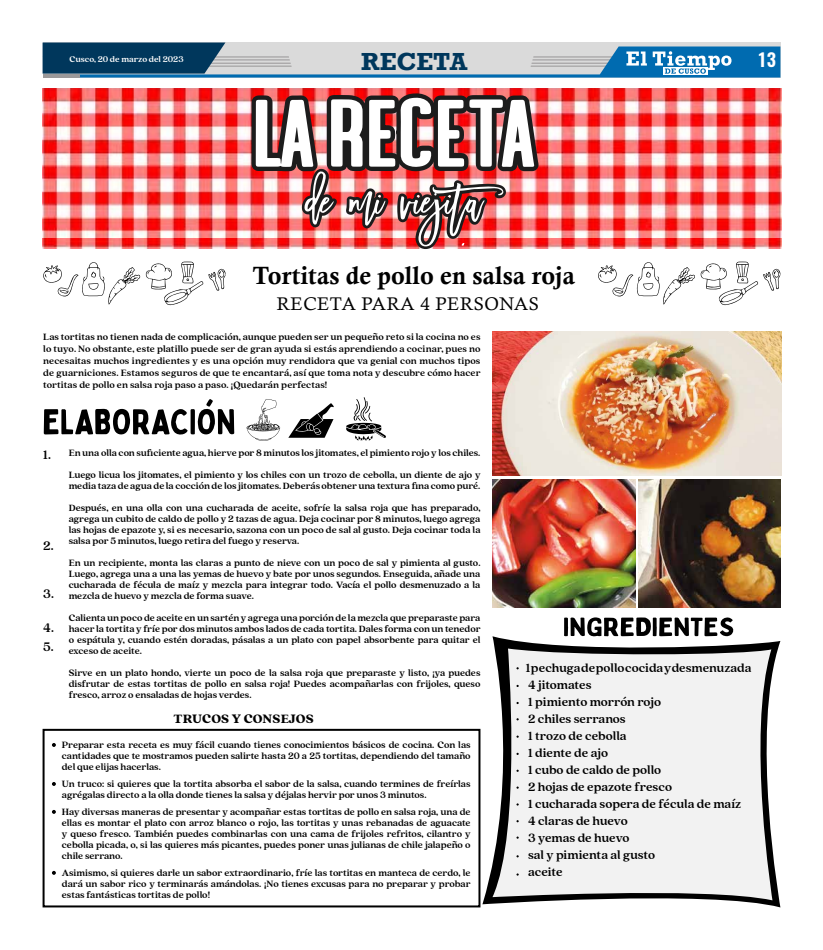
<style>
.page{position:relative;width:823px;height:950px;background:#fff}
.page>*{position:absolute;margin:0;border:0;box-sizing:border-box;transform-origin:0 0}
.t1{font:700 25.3px "Rockwell";color:#00375c}
.t2{font:25px "Calis MT Bol";color:#000}
.t3{font:18.3px "Calisto";letter-spacing:.03em;color:#000}
.t4{font:600 18px "Oswald";color:#fff}
.t5{font:900 13.3px "Quincy CF";letter-spacing:.01em;color:#000}
.t6{font:700 13.3px/19.4px "Quincy CF";color:#000}
.t7{font:700 13px/17px "Quincy CF";letter-spacing:-.005em;color:#000}
.t8{font:700 10px/11px "Quincy CF";color:#000;text-align:justify}
.t9{font:700 9px "Quincy CF";color:#fff}
</style>
<div class="page">
<svg style="left:43px;top:43px;width:737px;height:35px;background:#7499b2"></svg>
<img style="left:43px;top:88px;width:737px;height:160px">
<svg style="left:44px;top:399px;width:190px;height:36px"></svg>
<svg style="left:598px;top:262px;width:96px;height:43px"></svg>
<svg style="left:700px;top:262px;width:80px;height:43px"></svg>
<svg style="left:43px;top:262px;width:97px;height:43px"></svg>
<svg style="left:146px;top:262px;width:80px;height:43px"></svg>
<svg style="left:510px;top:636px;width:270px;height:271px"></svg>
<svg style="left:510px;top:648px;width:262px;height:252px;fill:#f2f2f2"></svg>
<svg style="left:564px;top:617px;width:169px;height:19px"></svg>
<svg style="left:52px;top:743px;width:4px;height:4px"></svg>
<svg style="left:52px;top:782px;width:4px;height:4px"></svg>
<svg style="left:52px;top:810px;width:4px;height:4px"></svg>
<svg style="left:52px;top:871px;width:4px;height:3px"></svg>
<div style="left:43px;top:729px;width:437px;height:178px;border:2px solid #000"></div>
<svg style="left:246px;top:728px;width:51px;height:180px"></svg>
<svg style="left:322px;top:42px;width:49px;height:29px"></svg>
<svg style="left:297px;top:71px;width:213px;height:837px"></svg>
<svg style="left:246px;top:87px;width:299px;height:427px"></svg>
<img style="left:492px;top:331px;width:288px;height:144px">
<img style="left:492px;top:479px;width:143px;height:128px">
<img style="left:638px;top:479px;width:142px;height:128px">
<p class="t9" style="left:69px;top:53px;width:116px">Cusco, 20 de marzo del 2023</p>
<h1 class="t1" style="left:361px;top:46px;width:108px">RECETA</h1>
<h2 class="t2" style="left:252px;top:261px;width:324px">Tortitas de pollo en salsa roja</h2>
<h3 class="t3" style="left:277px;top:293px;width:263px">RECETA PARA 4 PERSONAS</h3>
<p class="t8" style="left:43px;top:330px;width:438px;line-height:12px">Las tortitas no tienen nada de complicación, aunque pueden ser un pequeño reto si la cocina no es lo tuyo. No obstante, este platillo puede ser de gran ayuda si estás aprendiendo a cocinar, pues no necesaitas muchos ingredientes y es una opción muy rendidora que va genial con muchos tipos de guarniciones. Estamos seguros de que te encantará, así que toma nota y descubre cómo hacer tortitas de pollo en salsa roja paso a paso. ¡Quedarán perfectas!</p>
<h3 class="t4" style="left:757px;top:47px;width:20px">13</h3>
<h3 class="t6" style="left:43px;top:445px;width:9px">1.</h3>
<h3 class="t6" style="left:43px;top:536px;width:12px">2.</h3>
<h3 class="t6" style="left:43px;top:584px;width:12px">3.</h3>
<h3 class="t6" style="left:43px;top:618px;width:12px">4.<br>5.</h3>
<p class="t8" style="left:69px;top:447px;width:413px">En una olla con suficiente agua, hierve por 8 minutos los jitomates, el pimiento rojo y los chiles.</p>
<p class="t8" style="left:69px;top:469px;width:413px">Luego licua los jitomates, el pimiento y los chiles con un trozo de cebolla, un diente de ajo y media taza de agua de la cocción de los jitomates. Deberás obtener una textura fina como puré.</p>
<p class="t8" style="left:69px;top:502px;width:413px">Después, en una olla con una cucharada de aceite, sofríe la salsa roja que has preparado, agrega un cubito de caldo de pollo y 2 tazas de agua. Deja cocinar por 8 minutos, luego agrega las hojas de epazote y, si es necesario, sazona con un poco de sal al gusto. Deja cocinar toda la salsa por 5 minutos, luego retira del fuego y reserva.</p>
<p class="t8" style="left:69px;top:557px;width:413px">En un recipiente, monta las claras a punto de nieve con un poco de sal y pimienta al gusto.<br>Luego, agrega una a una las yemas de huevo y bate por unos segundos. Enseguida, añade una cucharada de fécula de maíz y mezcla para integrar todo. Vacía el pollo desmenuzado a la mezcla de huevo y mezcla de forma suave.</p>
<p class="t8" style="left:69px;top:612px;width:413px">Calienta un poco de aceite en un sartén y agrega una porción de la mezcla que preparaste para hacer la tortita y fríe por dos minutos ambos lados de cada tortita. Dales forma con un tenedor o espátula y, cuando estén doradas, pásalas a un plato con papel absorbente para quitar el exceso de aceite.</p>
<p class="t8" style="left:69px;top:667px;width:413px">Sirve en un plato hondo, vierte un poco de la salsa roja que preparaste y listo, ¡ya puedes disfrutar de estas tortitas de pollo en salsa roja! Puedes acompañarlas con frijoles, queso fresco, arroz o ensaladas de hojas verdes.</p>
<h3 class="t5" style="left:173px;top:710px;width:142px">TRUCOS Y CONSEJOS</h3>
<p class="t8" style="left:62px;top:739px;width:410px">Preparar esta receta es muy fácil cuando tienes conocimientos básicos de cocina. Con las cantidades que te mostramos pueden salirte hasta 20 a 25 tortitas, dependiendo del tamaño del que elijas hacerlas.</p>
<p class="t8" style="left:62px;top:778px;width:410px">Un truco: si quieres que la tortita absorba el sabor de la salsa, cuando termines de freírlas agrégalas directo a la olla donde tienes la salsa y déjalas hervir por unos 3 minutos.</p>
<p class="t8" style="left:62px;top:806px;width:410px">Hay diversas maneras de presentar y acompañar estas tortitas de pollo en salsa roja, una de ellas es montar el plato con arroz blanco o rojo, las tortitas y unas rebanadas de aguacate y queso fresco. También puedes combinarlas con una cama de frijoles refritos, cilantro y cebolla picada, o, si las quieres más picantes, puedes poner unas julianas de chile jalapeño o chile serrano.</p>
<p class="t8" style="left:62px;top:867px;width:410px">Asimismo, si quieres darle un sabor extraordinario, fríe las tortitas en manteca de cerdo, le dará un sabor rico y terminarás amándolas. ¡No tienes excusas para no preparar y probar estas fantásticas tortitas de pollo!</p>
<p class="t7" style="left:525px;top:659px;width:227px">1 pechuga de pollo cocida y desmenuzada<br>4 jitomates<br>1 pimiento morrón rojo<br>2 chiles serranos<br>1 trozo de cebolla<br>1 diente de ajo<br>1 cubo de caldo de pollo<br>2 hojas de epazote fresco<br>1 cucharada sopera de fécula de maíz<br>4 claras de huevo<br>3 yemas de huevo<br>sal y pimienta al gusto<br>aceite</p>
</div>
